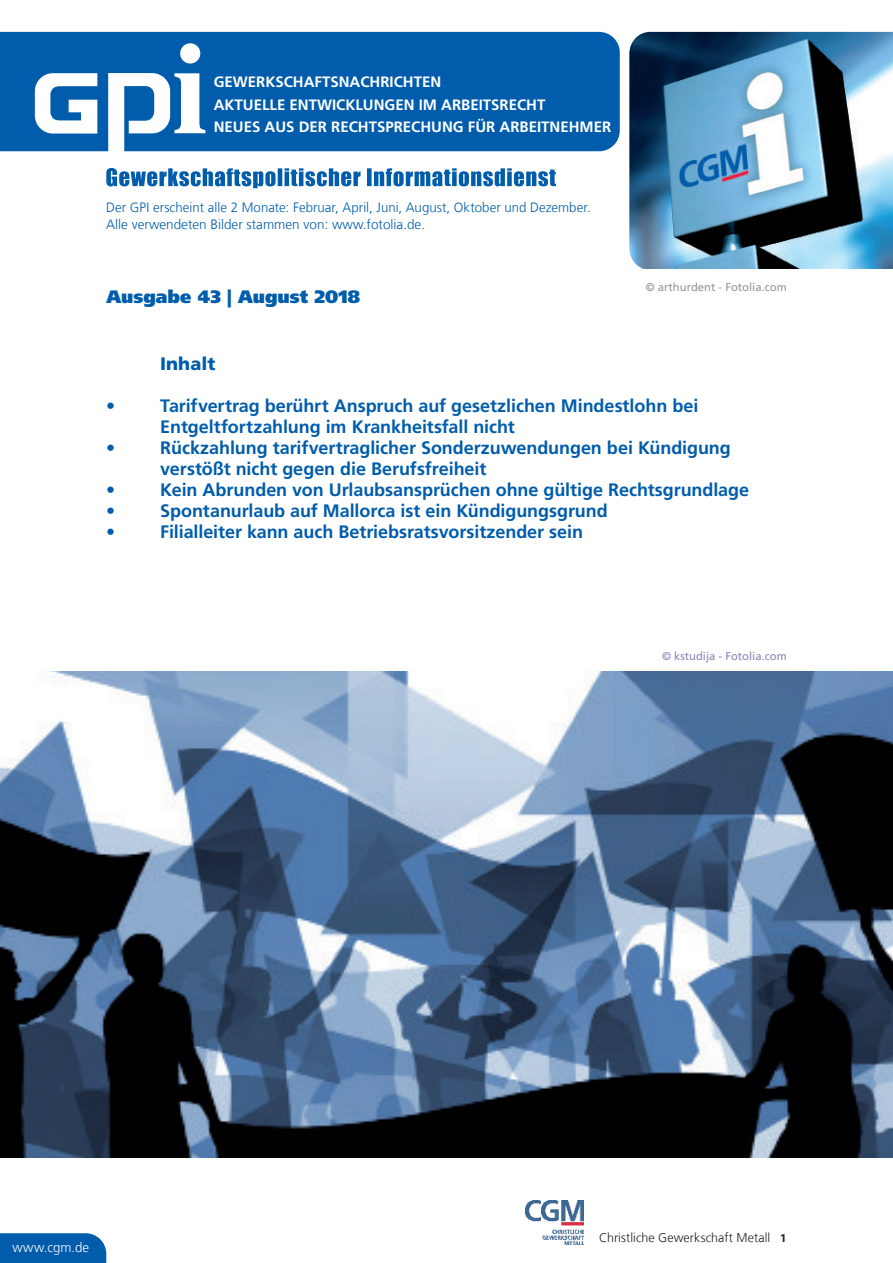
<style>
.page{position:relative;width:893px;height:1263px;background:#fff}
.page>*{position:absolute;margin:0;border:0;box-sizing:border-box;transform-origin:0 0}
.t1{font:700 18px/21px "Frutiger LT Com";letter-spacing:-.005em;color:#015dac}
.t2{font:900 18px "Frutiger LT Com";color:#015dac}
.t3{font:900 18px "Frutiger LT Com";color:#015dac}
.t4{font:700 15px/22.5px "Frutiger LT Com";color:#fff}
.t5{font:300 13.5px/16.5px "Frutiger LT Com";color:#015dac}
.t6{font:300 13.5px "Frutiger LT Com";letter-spacing:.01em;color:#fff}
.t7{font:300 12.75px "Frutiger LT Com";letter-spacing:.005em;color:#231f20}
.t8{font:11.25px "Frutiger LT Com";color:#939598}
.t9{font:11.25px "Frutiger LT Com";color:#8688ba}
.s1{font-family:"Myriad Pro";font-weight:700;font-size:12px}
</style>
<div class="page">
<img style="left:0;top:671px;width:893px;height:486px">
<div style="left:0;top:1233px;width:106px;height:30px;background:#015dac"></div>
<img style="left:525px;top:1200px;width:59px;height:45px">
<div style="left:0;top:32px;width:620px;height:119px;background:#015dac"></div>
<img style="left:629px;top:32px;width:264px;height:237px">
<svg style="left:35px;top:73px;width:62px;height:61px"></svg>
<svg style="left:106px;top:43px;width:450px;height:145px"></svg>
<p class="t4" style="left:214px;top:71px;width:399px">GEWERKSCHAFTSNACHRICHTEN<br>AKTUELLE ENTWICKLUNGEN IM ARBEITSRECHT<br>NEUES AUS DER RECHTSPRECHUNG FÜR ARBEITNEHMER</p>
<p class="t5" style="left:106px;top:200px;width:486px">Der GPI erscheint alle 2 Monate: Februar, April, Juni, August, Oktober und Dezember.<br>Alle verwendeten Bilder stammen von: www.fotolia.de.</p>
<p class="t2" style="left:107px;top:289px;width:255px">Ausgabe 43 | August 2018</p>
<p class="t3" style="left:160px;top:353px;width:57px">Inhalt</p>
<p class="t8" style="left:646px;top:283px;width:142px">© arthurdent - Fotolia.com</p>
<p class="t1" style="left:106px;top:395px;width:10px">•</p>
<p class="t1" style="left:160px;top:395px;width:540px">Tarifvertrag berührt Anspruch auf gesetzlichen Mindestlohn bei<br>Entgeltfortzahlung im Krankheitsfall nicht</p>
<p class="t1" style="left:106px;top:437px;width:10px">•</p>
<p class="t1" style="left:160px;top:437px;width:572px">Rückzahlung tarifvertraglicher Sonderzuwendungen bei Kündigung verstößt nicht gegen die Berufsfreiheit</p>
<p class="t1" style="left:106px;top:479px;width:10px">•</p>
<p class="t1" style="left:160px;top:479px;width:590px">Kein Abrunden von Urlaubsansprüchen ohne gültige Rechtsgrundlage</p>
<p class="t1" style="left:106px;top:500px;width:10px">•</p>
<p class="t1" style="left:160px;top:500px;width:449px">Spontanurlaub auf Mallorca ist ein Kündigungsgrund</p>
<p class="t1" style="left:106px;top:521px;width:10px">•</p>
<p class="t1" style="left:160px;top:521px;width:424px">Filialleiter kann auch Betriebsratsvorsitzender sein</p>
<p class="t9" style="left:662px;top:652px;width:126px">© kstudija - Fotolia.com</p>
<p class="t6" style="left:12px;top:1242px;width:78px">www.cgm.de</p>
<p class="t7" style="left:599px;top:1232px;width:189px">Christliche Gewerkschaft Metall <span class="s1">1</span></p>
</div>
